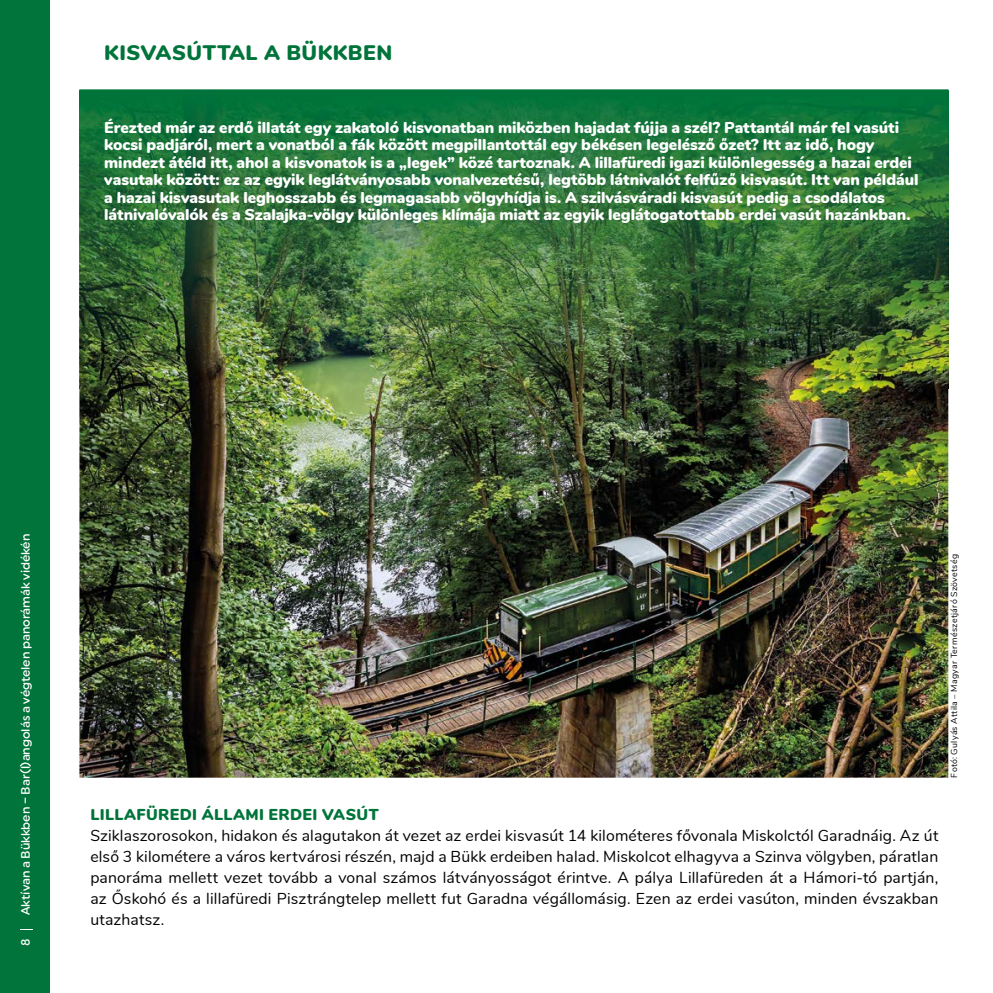
<style>
.page{position:relative;width:993px;height:993px;background:#fff}
.page>*{position:absolute;margin:0;border:0;box-sizing:border-box;transform-origin:0 0}
.t1{font:900 21px "Nunito";letter-spacing:.02em;color:#00743a}
.t2{font:900 15.75px/17.5px "Nunito";letter-spacing:-.005em;color:#fff}
.t3{font:15.75px/21px "Nunito";letter-spacing:.01em;color:#000;text-align:justify}
.t4{font:900 15.75px "Nunito";letter-spacing:.025em;color:#00743a}
.t5{font:500 12.25px "Uniform Rnd";letter-spacing:-.005em;color:#fff}
.t6{font:8.75px "Nunito";letter-spacing:.035em;color:#000}
</style>
<div class="page">
<div style="left:0;top:0;width:50px;height:992px;background:#00743a"></div>
<img style="left:79px;top:388px;width:868px;height:389px">
<img style="left:79px;top:90px;width:868px;height:298px">
<h1 class="t1" style="left:104px;top:37px;width:289px">KISVASÚTTAL A BÜKKBEN</h1>
<p class="t2" style="left:104px;top:117px;width:815px">Érezted már az erdő illatát egy zakatoló kisvonatban miközben hajadat fújja a szél? Pattantál már fel vasúti kocsi padjáról, mert a vonatból a fák között megpillantottál egy békésen legelésző őzet? Itt az idő, hogy mindezt átéld itt, ahol a kisvonatok is a „legek” közé tartoznak. A lillafüredi igazi különlegesség a hazai erdei vasutak között: ez az egyik leglátványosabb vonalvezetésű, legtöbb látnivalót felfűző kisvasút. Itt van például a hazai kisvasutak leghosszabb és legmagasabb völgyhídja is. A szilvásváradi kisvasút pedig a csodálatos látnivalóvalók és a Szalajka-völgy különleges klímája miatt az egyik leglátogatottabb erdei vasút hazánkban.</p>
<p class="t5" style="left:18px;top:914px;width:383px;rotate:-90deg">Aktívan a Bükkben – Bar(l)angolás a végtelen panorámák vidékén</p>
<p class="t5" style="left:18px;top:945px;width:9px;rotate:-90deg">8</p>
<p class="t4" style="left:90px;top:802px;width:290px">LILLAFÜREDI ÁLLAMI ERDEI VASÚT</p>
<p class="t3" style="left:90px;top:823px;width:849px">Sziklaszorosokon, hidakon és alagutakon át vezet az erdei kisvasút 14 kilométeres fővonala Miskolctól Garadnáig. Az út első 3 kilométere a város kertvárosi részén, majd a Bükk erdeiben halad. Miskolcot elhagyva a Szinva völgyben, páratlan panoráma mellett vezet tovább a vonal számos látványosságot érintve. A pálya Lillafüreden át a Hámori-tó partján, az Őskohó és a lillafüredi Pisztrángtelep mellett fut Garadna végállomásig. Ezen az erdei vasúton, minden évszakban utazhatsz.</p>
<p class="t6" style="left:947px;top:777px;width:225px;rotate:-90deg">Fotó: Gulyás Attila – Magyar Természetjáró Szövetség</p>
</div>
